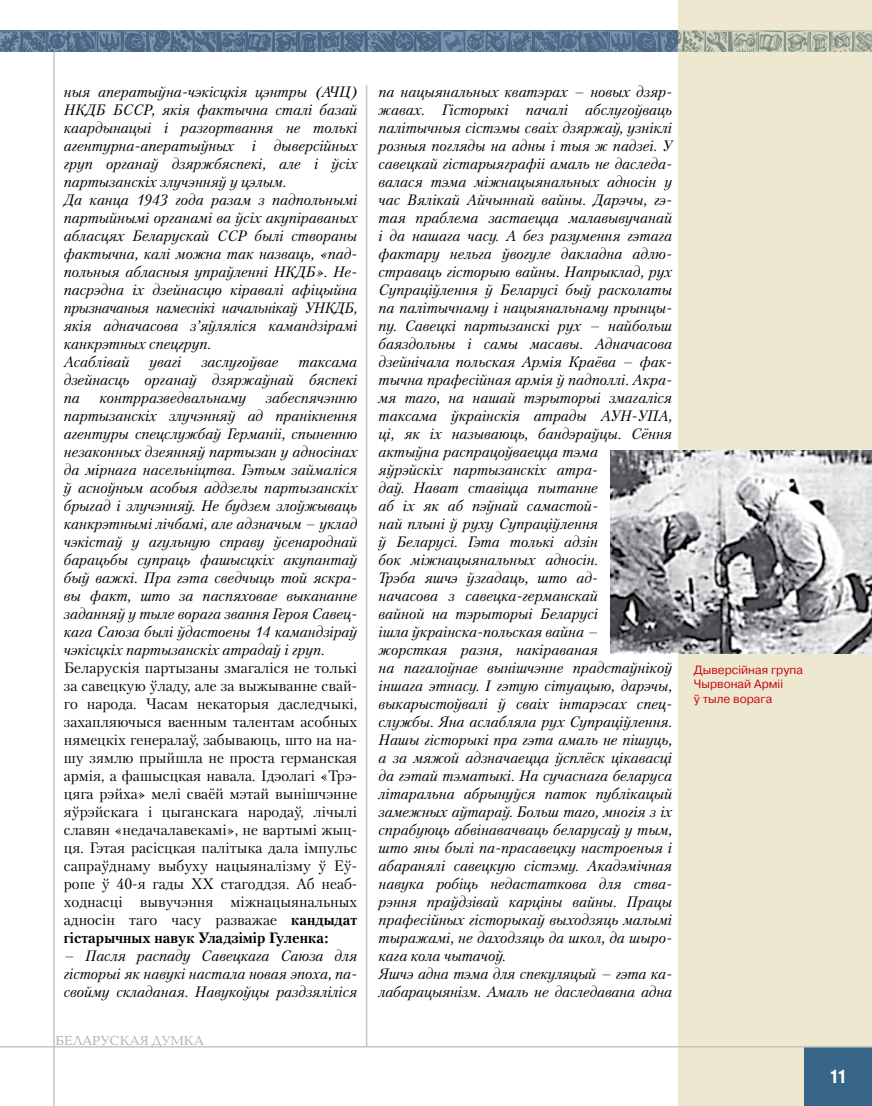
<style>
.page{position:relative;width:872px;height:1106px;background:#fff}
.page>*{position:absolute;margin:0;border:0;box-sizing:border-box;transform-origin:0 0}
.t1{font:700 18px "AG Letterica Cond L";color:#fff;scale:.9 1}
.t2{font:italic 15px/18px "Petersburg C";color:#000;text-align:justify}
.t3{font:15px/18px "Petersburg C";color:#000;text-align:justify}
.t4{font:13.5px "Baltica C";color:#aeafb2}
.t5{font:12px/14.4px "Pragmatica C";color:#c10c13}
.s1{font-weight:700}
</style>
<div class="page">
<div style="left:678px;top:0;width:194px;height:1106px;background:#efe8d1"></div>
<hr style="left:53px;top:52px;width:2px;height:1054px;background:#c3c5c7">
<hr style="left:366px;top:85px;width:1px;height:961px;background:#c3c5c7">
<div style="left:804px;top:1047px;width:68px;height:59px;background:#386688"></div>
<svg style="left:0;top:31px;width:872px;height:21px;background:#6e8497"></svg>
<hr style="left:0;top:1046px;width:872px;height:1px;background:#c3c5c7">
<img style="left:610px;top:451px;width:262px;height:202px">
<p class="t2" style="left:64px;top:82px;width:295px;text-align:left">ныя аператыўна-чэкісцкія цэнтры (АЧЦ)<br>НКДБ БССР, якія фактычна сталі базай каардынацыі і разгортвання не толькі агентурна-аператыўных і дыверсійных груп органаў дзяржбяспекі, але і ўсіх партызанскіх злучэнняў у цэлым.<br>Да канца 1943 года разам з падпольнымі партыйнымі органамі ва ўсіх акупіраваных абласцях Беларускай ССР былі створаны фактычна, калі можна так назваць, «пад&shy;польныя абласныя упраўленні НКДБ». Не&shy;пасрэдна іх дзейнасцю кіравалі афіцыйна прызначаныя намеснікі начальнікаў УНКДБ, якія адначасова з’яўляліся камандзірамі канкрэтных спецгруп.<br>Асаблівай</p>
<p class="t2" style="left:149px;top:352px;width:33px">увагі</p>
<p class="t2" style="left:201px;top:352px;width:79px">заслугоўвае</p>
<p class="t2" style="left:64px;top:352px;width:295px;text-indent:235px">таксама дзейнасць органаў дзяржаўнай бяспекі па</p>
<p class="t2" style="left:64px;top:388px;width:295px;text-indent:202px">забеспячэнню партызанскіх злучэнняў ад пранікнення агентуры спецслужбаў Германіі, спыненню незаконных дзеянняў партызан у адносінах да мірнага насельніцтва. Гэтым займаліся ў асноўным асобыя аддзелы партызанскіх брыгад і злучэнняў. Не будзем злоўжываць канкрэтнымі лічбамі, але адзначым – уклад чэкістаў у агульную справу ўсенароднай барацьбы супраць фашысцкіх акупантаў быў важкі. Пра гэта сведчыць той яскра&shy;вы факт, што за паспяховае выкананне заданняў у тыле ворага звання Героя Савец&shy;кага Саюза былі ўдастоены 14 камандзіраў чэкісцкіх партызанскіх атрадаў і груп.</p>
<p class="t3" style="left:64px;top:658px;width:295px">Беларускія партызаны змагаліся не толькі за савецкую ўладу, але за выжыванне свай&shy;го народа. Часам некаторыя даследчыкі, захапляючыся ваенным талентам асобных нямецкіх генералаў, забываюць, што на на&shy;шу зямлю прыйшла не проста германская армія, а фашысцкая навала. Ідэолагі «Трэ&shy;цяга рэйха» мелі сваёй мэтай вынішчэнне яўрэйскага і цыганскага народаў, лічылі славян «недачалавекамі», не вартымі жыц&shy;ця. Гэтая расісцкая палітыка дала імпульс сапраўднаму выбуху нацыяналізму ў Еў&shy;ропе ў 40-я гады ХХ стагоддзя. Аб неаб&shy;ходнасці вывучэння міжнацыянальных адносін таго часу разважае <span class="s1">кандыдат гістарычных навук Уладзімір Гуленка:</span></p>
<p class="t2" style="left:64px;top:946px;width:295px">– Пасля распаду Савецкага Саюза для гісторыі як навукі настала новая эпоха, па&shy;свойму складаная. Навукоўцы раздзяліліся</p>
<p class="t2" style="left:99px;top:388px;width:148px">контрразведвальнаму</p>
<p class="t4" style="left:56px;top:1033px;width:150px">БЕЛАРУСКАЯ ДУМКА</p>
<p class="t2" style="left:378px;top:82px;width:295px;text-align:left">па нацыянальных кватэрах – новых дзяр&shy;жавах. Гісторыкі пачалі абслугоўваць палітычныя сістэмы сваіх дзяржаў, узніклі розныя погляды на адны і тыя ж падзеі. У савецкай гістарыяграфіі амаль не даследа&shy;валася тэма міжнацыянальных адносін у час Вялікай Айчыннай вайны. Дарэчы, гэ&shy;тая праблема застаецца малавывучанай і да нашага часу. А без разумення гэтага фактару нельга ўвогуле дакладна адлю&shy;страваць гісторыю вайны. Напрыклад, рух Супраціўлення ў Беларусі быў расколаты па палітычнаму і нацыянальнаму прынцы&shy;пу. Савецкі партызанскі рух – найбольш баяздольны і самы масавы. Адначасова дзейнічала польская Армія Краёва – фак&shy;тычна прафесійная армія ў падполлі. Акра&shy;мя таго, на нашай тэрыторыі змагаліся таксама ўкраінскія атрады АУН-УПА, ці, як іх называюць, бандэраўцы. Сёння актыўна распрацоўваецца тэма<br>яўрэйскіх партызанскіх атра-<br>даў. Нават ставіцца пытанне<br>аб іх як аб пэўнай самастой-<br>най плыні ў руху Супраціўлення<br>ў Беларусі. Гэта толькі адзін<br>бок міжнацыянальных адносін.<br>Трэба яшчэ ўзгадаць, што ад-<br>начасова з савецка-германскай<br>вайной на тэрыторыі Беларусі<br>ішла ўкраінска-польская вайна –<br>жорсткая разня, накіраваная<br>на пагалоўнае вынішчэнне прадстаўнікоў іншага этнасу. І гэтую сітуацыю, дарэчы, выкарыстоўвалі ў сваіх інтарэсах спец&shy;службы. Яна аслабляла рух Супраціўлення.<br>Нашы гісторыкі пра гэта амаль не пішуць, а за мяжой адзначаецца ўсплёск цікавасці да гэтай тэматыкі. На сучаснага беларуса літаральна абрынуўся паток публікацый замежных аўтараў. Больш таго, многія з іх спрабуюць абвінавачваць беларусаў у тым, што яны былі па-прасавецку настроеныя і абаранялі савецкую сістэму. Акадэмічная навука робіць недастаткова для ства&shy;рэння праўдзівай карціны вайны. Працы прафесійных гісторыкаў выходзяць малымі тыражамі, не даходзяць да школ, да шыро&shy;кага кола чытачоў.<br>Яшчэ адна тэма для спекуляцый – гэта ка&shy;лабарацыянізм. Амаль не даследавана адна</p>
<p class="t5" style="left:694px;top:662px;width:111px">Дыверсійная група<br>Чырвонай Арміі<br>ў тыле ворага</p>
<p class="t1" style="left:830px;top:1065px;width:20px">11</p>
</div>
